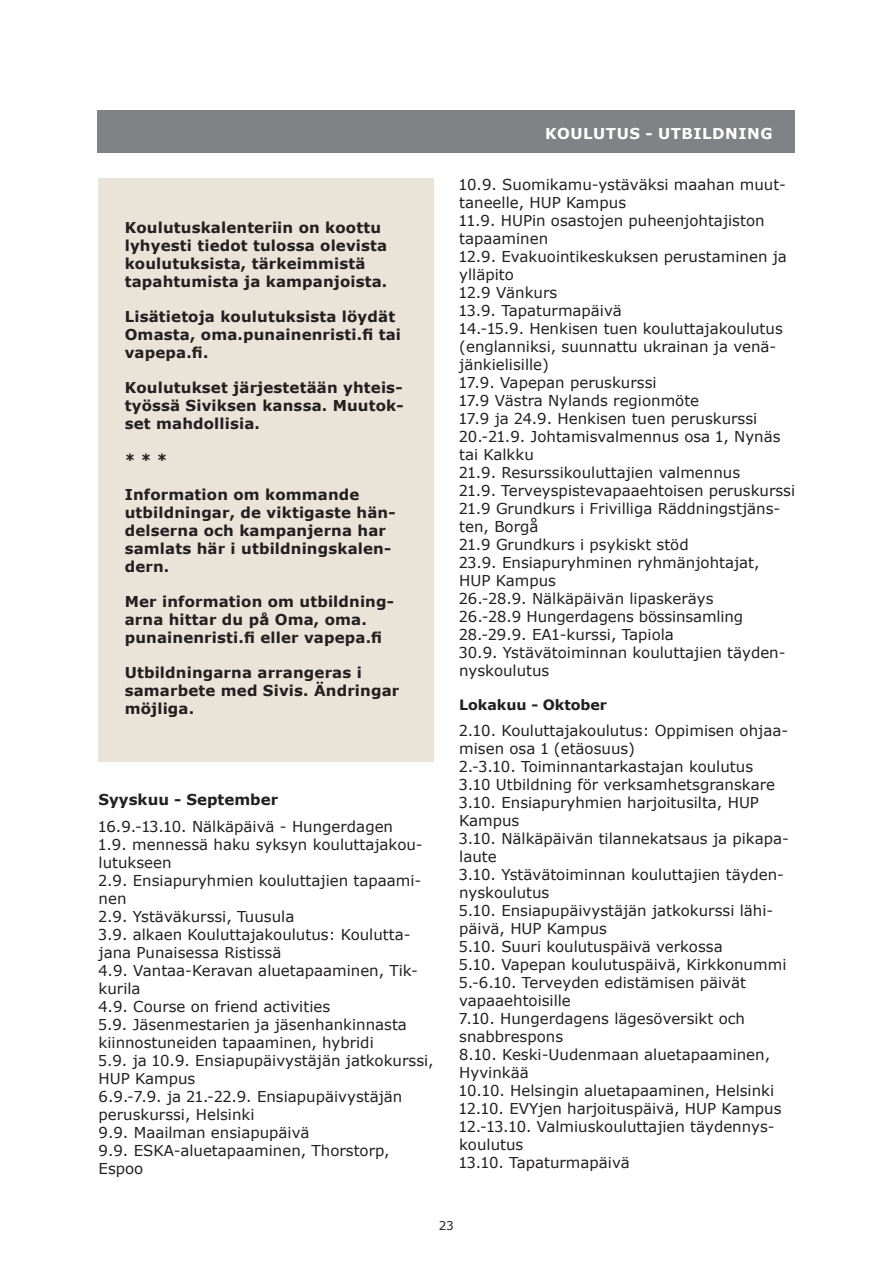
<style>
.page{position:relative;width:893px;height:1263px;background:#fff}
.page>*{position:absolute;margin:0;border:0;box-sizing:border-box;transform-origin:0 0}
.t1{font:15px/18px "Verdana";color:#231f20}
.t2{font:700 15px/18px "Verdana";letter-spacing:.01em;color:#231f20}
.t3{font:700 15px "Verdana";letter-spacing:.035em;color:#fff}
.t4{font:700 14.25px "Verdana";letter-spacing:-.005em;color:#231f20}
.t5{font:12px "Verdana";color:#231f20}
</style>
<div class="page">
<div style="left:98px;top:111px;width:697px;height:42px;background:#808285"></div>
<div style="left:99px;top:179px;width:335px;height:583px;background:#e9e3d8"></div>
<p class="t2" style="left:125px;top:219px;width:264px">Koulutuskalenteriin on koottu lyhyesti tiedot tulossa olevista koulutuksista, tärkeimmistä tapahtumista ja kampanjoista.</p>
<p class="t2" style="left:125px;top:308px;width:278px">Lisätietoja koulutuksista löydät<br>Omasta, oma.punainenristi.fi tai vapepa.fi.</p>
<p class="t2" style="left:125px;top:379px;width:280px;text-align:justify">Koulutukset järjestetään yhteis&shy;työssä Siviksen kanssa. Muutok&shy;set mahdollisia.</p>
<p class="t2" style="left:125px;top:450px;width:44px">* * *</p>
<p class="t2" style="left:125px;top:485px;width:272px">Information om kommande utbildningar, de viktigaste hän&shy;delserna och kampanjerna har samlats här i utbildningskalen&shy;dern.</p>
<p class="t2" style="left:125px;top:592px;width:271px">Mer information om utbildning&shy;arna hittar du på Oma, oma. punainenristi.fi eller vapepa.fi</p>
<p class="t2" style="left:125px;top:663px;width:276px">Utbildningarna arrangeras i samarbete med Sivis. Ändringar möjliga.</p>
<p class="t2" style="left:99px;top:791px;width:181px">Syyskuu - September</p>
<p class="t1" style="left:99px;top:817px;width:337px">16.9.-13.10. Nälkäpäivä - Hungerdagen<br>1.9. mennessä haku syksyn kouluttajakou&shy;lutukseen<br>2.9. Ensiapuryhmien kouluttajien tapaami&shy;nen<br>2.9. Ystäväkurssi, Tuusula<br>3.9. alkaen Kouluttajakoulutus: Koulutta&shy;jana Punaisessa Ristissä<br>4.9. Vantaa-Keravan aluetapaaminen, Tik&shy;kurila<br>4.9. Course on friend activities<br>5.9. Jäsenmestarien ja jäsenhankinnasta kiinnostuneiden tapaaminen, hybridi<br>5.9. ja 10.9. Ensiapupäivystäjän jatkokurssi,<br>HUP Kampus<br>6.9.-7.9. ja 21.-22.9. Ensiapupäivystäjän peruskurssi, Helsinki<br>9.9. Maailman ensiapupäivä<br>9.9. ESKA-aluetapaaminen, Thorstorp,<br>Espoo</p>
<p class="t3" style="left:545px;top:123px;width:229px">KOULUTUS - UTBILDNING</p>
<p class="t1" style="left:459px;top:175px;width:337px">10.9. Suomikamu-ystäväksi maahan muut&shy;taneelle, HUP Kampus<br>11.9. HUPin osastojen puheenjohtajiston tapaaminen<br>12.9. Evakuointikeskuksen perustaminen ja ylläpito<br>12.9 Vänkurs<br>13.9. Tapaturmapäivä<br>14.-15.9. Henkisen tuen kouluttajakoulutus (englanniksi, suunnattu ukrainan ja venä&shy;jänkielisille)<br>17.9. Vapepan peruskurssi<br>17.9 Västra Nylands regionmöte<br>17.9 ja 24.9. Henkisen tuen peruskurssi<br>20.-21.9. Johtamisvalmennus osa 1, Nynäs tai Kalkku<br>21.9. Resurssikouluttajien valmennus<br>21.9. Terveyspistevapaaehtoisen peruskurssi<br>21.9 Grundkurs i Frivilliga Räddningstjäns&shy;ten, Borgå<br>21.9 Grundkurs i psykiskt stöd<br>23.9. Ensiapuryhminen ryhmänjohtajat,<br>HUP Kampus<br>26.-28.9. Nälkäpäivän lipaskeräys<br>26.-28.9 Hungerdagens bössinsamling<br>28.-29.9. EA1-kurssi, Tapiola<br>30.9. Ystävätoiminnan kouluttajien täyden&shy;nyskoulutus</p>
<p class="t4" style="left:459px;top:694px;width:149px">Lokakuu - Oktober</p>
<p class="t1" style="left:459px;top:721px;width:331px">2.10. Kouluttajakoulutus: Oppimisen ohjaa&shy;misen osa 1 (etäosuus)<br>2.-3.10. Toiminnantarkastajan koulutus<br>3.10 Utbildning för verksamhetsgranskare<br>3.10. Ensiapuryhmien harjoitusilta, HUP<br>Kampus<br>3.10. Nälkäpäivän tilannekatsaus ja pikapa&shy;laute<br>3.10. Ystävätoiminnan kouluttajien täyden&shy;nyskoulutus<br>5.10. Ensiapupäivystäjän jatkokurssi lähi&shy;päivä, HUP Kampus<br>5.10. Suuri koulutuspäivä verkossa<br>5.10. Vapepan koulutuspäivä, Kirkkonummi<br>5.-6.10. Terveyden edistämisen päivät vapaaehtoisille<br>7.10. Hungerdagens lägesöversikt och snabbrespons<br>8.10. Keski-Uudenmaan aluetapaaminen,<br>Hyvinkää<br>10.10. Helsingin aluetapaaminen, Helsinki<br>12.10. EVYjen harjoituspäivä, HUP Kampus<br>12.-13.10. Valmiuskouluttajien täydennys&shy;koulutus<br>13.10. Tapaturmapäivä</p>
<p class="t5" style="left:439px;top:1217px;width:17px">23</p>
</div>
